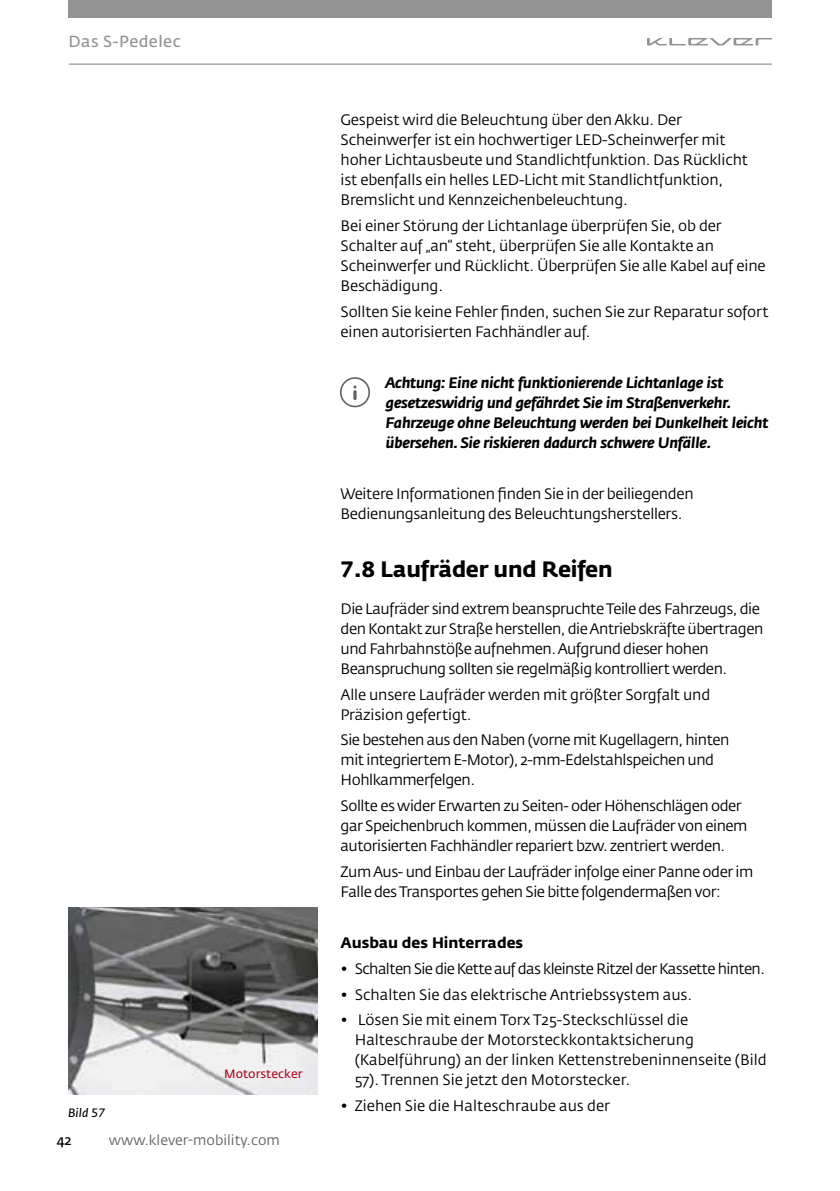
<style>
.page{position:relative;width:840px;height:1191px;background:#fff}
.page>*{position:absolute;margin:0;border:0;box-sizing:border-box;transform-origin:0 0}
.t1{font:700 22px "Fedra Sans Std";letter-spacing:-.01em;color:#000}
.t2{font:16px "Fedra Sans Std";letter-spacing:.03em;color:#939393}
.t3{font:15px/20px "Fedra Sans Std";letter-spacing:-.01em;color:#000}
.t4{font:15px/20px "Fedra Sans Std";letter-spacing:-.03em;color:#000}
.t5{font:italic 700 15px/20px "Fedra Sans Std";letter-spacing:-.01em;color:#000}
.t6{font:15px "Fedra Sans Std";letter-spacing:-.04em;color:#000}
.t7{font:700 15px "Fedra Sans Std";color:#000}
.t8{font:14px "Fedra Sans Std";color:#636363}
.t9{font:14px "Fedra Sans Std";color:#000}
.t10{font:12px "Fedra Sans Std";color:#a9132a}
.t11{font:italic 12px "Fedra Sans Std";color:#000}
</style>
<div class="page">
<hr style="left:69px;top:64px;width:702px;height:1px;background:#939393">
<div style="left:68px;top:0;width:703px;height:18px;background:#939393"></div>
<svg style="left:647px;top:38px;width:124px;height:8px"></svg>
<svg style="left:340px;top:377px;width:30px;height:30px"></svg>
<img style="left:68px;top:907px;width:249px;height:187px">
<p class="t2" style="left:68px;top:32px;width:114px">Das S-Pedelec</p>
<p class="t11" style="left:68px;top:1105px;width:39px">Bild 57</p>
<p class="t10" style="left:224px;top:1066px;width:80px">Motorstecker</p>
<p class="t9" style="left:57px;top:1131px;width:17px">42</p>
<p class="t8" style="left:109px;top:1131px;width:172px">www.klever-mobility.com</p>
<p class="t3" style="left:340px;top:110px;width:409px">Gespeist wird die Beleuchtung über den Akku. Der Scheinwerfer ist ein hochwertiger LED-Scheinwerfer mit hoher Lichtausbeute und Standlichtfunktion. Das Rücklicht ist ebenfalls ein helles LED-Licht mit Standlichtfunktion, Bremslicht und Kennzeichenbeleuchtung.</p>
<p class="t3" style="left:340px;top:216px;width:426px">Bei einer Störung der Lichtanlage überprüfen Sie, ob der Schalter auf „an“ steht, überprüfen Sie alle Kontakte an Scheinwerfer und Rücklicht. Überprüfen Sie alle Kabel auf eine Beschädigung.</p>
<p class="t3" style="left:340px;top:301px;width:429px">Sollten Sie keine Fehler finden, suchen Sie zur Reparatur sofort einen autorisierten Fachhändler auf.</p>
<p class="t5" style="left:385px;top:373px;width:384px">Achtung: Eine nicht funktionierende Lichtanlage ist gesetzeswidrig und gefährdet Sie im Straßenverkehr.<br>Fahrzeuge ohne Beleuchtung werden bei Dunkelheit leicht übersehen. Sie riskieren dadurch schwere Unfälle.</p>
<p class="t3" style="left:340px;top:484px;width:354px">Weitere Informationen finden Sie in der beiliegenden<br>Bedienungsanleitung des Beleuchtungsherstellers.</p>
<h1 class="t1" style="left:340px;top:555px;width:274px">7.8 Laufräder und Reifen</h1>
<p class="t4" style="left:340px;top:598px;width:424px">Die Laufräder sind extrem beanspruchte Teile des Fahrzeugs, die den Kontakt zur Straße herstellen, die Antriebskräfte übertragen und Fahrbahnstöße aufnehmen. Aufgrund dieser hohen Beanspruchung sollten sie regelmäßig kontrolliert werden.</p>
<p class="t3" style="left:340px;top:684px;width:371px">Alle unsere Laufräder werden mit größter Sorgfalt und<br>Präzision gefertigt.</p>
<p class="t4" style="left:340px;top:730px;width:390px">Sie bestehen aus den Naben (vorne mit Kugellagern, hinten mit integriertem E-Motor), 2-mm-Edelstahlspeichen und<br>Hohlkammerfelgen.</p>
<p class="t4" style="left:340px;top:795px;width:408px">Sollte es wider Erwarten zu Seiten- oder Höhenschlägen oder gar Speichenbruch kommen, müssen die Laufräder von einem autorisierten Fachhändler repariert bzw. zentriert werden.</p>
<p class="t4" style="left:340px;top:861px;width:414px">Zum Aus- und Einbau der Laufräder infolge einer Panne oder im<br>Falle des Transportes gehen Sie bitte folgendermaßen vor:</p>
<p class="t7" style="left:340px;top:933px;width:184px">Ausbau des Hinterrades</p>
<p class="t6" style="left:340px;top:959px;width:426px">• Schalten Sie die Kette auf das kleinste Ritzel der Kassette hinten.</p>
<p class="t3" style="left:340px;top:984px;width:353px">• Schalten Sie das elektrische Antriebssystem aus.</p>
<p class="t3" style="left:354px;top:1010px;width:413px;text-indent:-14px">• Lösen Sie mit einem Torx T25-Steckschlüssel die Halteschraube der Motorsteckkontaktsicherung (Kabelführung) an der linken Kettenstrebeninnenseite (Bild 57). Trennen Sie jetzt den Motorstecker.</p>
<p class="t3" style="left:340px;top:1095px;width:271px">• Ziehen Sie die Halteschraube aus der</p>
</div>
